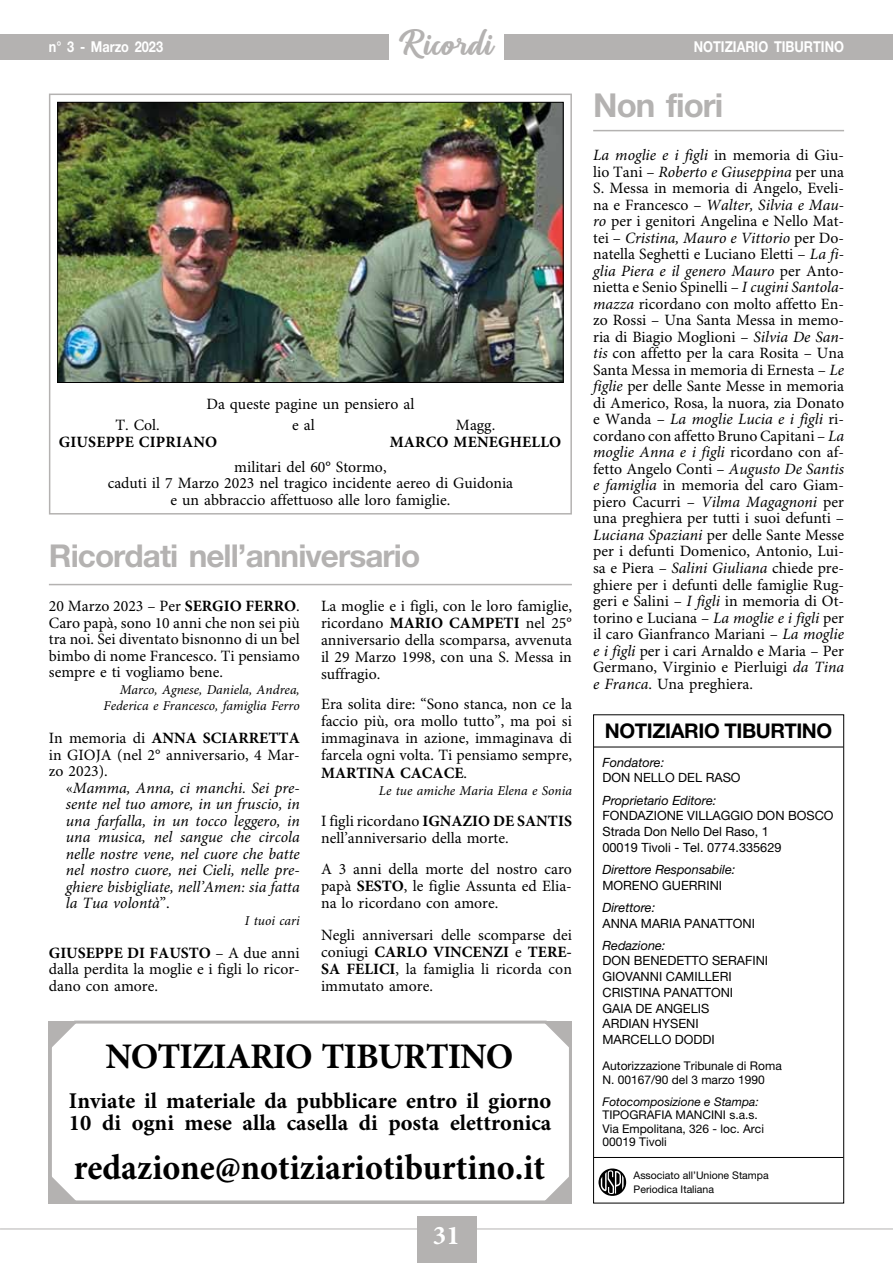
<style>
.page{position:relative;width:893px;height:1263px;background:#fff}
.page>*{position:absolute;margin:0;border:0;box-sizing:border-box;transform-origin:0 0}
.t1{font:700 36px "Minion Pro";color:#000;scale:.95 1}
.t2{font:700 36px "Minion Pro";letter-spacing:-.03em;color:#000}
.t3{font:36px "Richardine";letter-spacing:.01em;color:#b4b2b1}
.t4{font:700 33px "Helvetica Neue LT Std";letter-spacing:-.03em;color:#b4b2b1}
.t5{font:700 31.5px "Helvetica Neue LT Std";letter-spacing:-.03em;color:#b4b2b1}
.t6{font:700 27px "Minion Pro";color:#fff}
.t7{font:700 22.5px/22.5px "Minion Pro";color:#000}
.t8{font:700 20.25px "Helvetica Neue LT Std";letter-spacing:-.02em;color:#000}
.t9{font:15.75px/16.5px "Minion Pro";color:#000;text-align:justify}
.t10{font:italic 15.75px/16.5px "Minion Pro";color:#000;text-align:justify}
.t11{font:700 15.75px "Minion Pro";letter-spacing:.01em;color:#000}
.t12{font:700 15px "Helvetica Neue LT Std";color:#fff;scale:.85 1}
.t13{font:italic 13.5px/16.5px "Minion Pro";color:#000;text-align:right}
.t14{font:12.75px/15.8px "Helvetica Neue LT Std";color:#000}
.t15{font:italic 12.75px "Helvetica Neue LT Std";color:#000}
.t16{font:12px/13.5px "Helvetica Neue LT Std";color:#000}
.t17{font:italic 12px "Helvetica Neue LT Std";color:#000}
.t18{font:10.5px/13.5px "Helvetica Neue LT Std";color:#000}
.s1{font-weight:700}
.s2{font-style:normal}
.s3{font-style:italic}
</style>
<div class="page">
<hr style="left:0;top:1228px;width:893px;height:1px;background:#b4b2b1">
<div style="left:0;top:34px;width:893px;height:26px;background:#b4b2b1"></div>
<div style="left:417px;top:1216px;width:59px;height:47px;background:#b4b2b1"></div>
<div style="left:389px;top:0;width:115px;height:68px;background:#fff"></div>
<hr style="left:594px;top:747px;width:249px;height:1px;background:#000">
<hr style="left:594px;top:1157px;width:249px;height:1px;background:#000">
<div style="left:593px;top:714px;width:251px;height:489px;border:1px solid #000"></div>
<svg style="left:598px;top:1168px;width:28px;height:28px"></svg>
<hr style="left:593px;top:130px;width:251px;height:1px;background:#b4b2b1">
<hr style="left:49px;top:584px;width:523px;height:1px;background:#b4b2b1">
<svg style="left:48px;top:1020px;width:524px;height:184px"></svg>
<div style="left:49px;top:94px;width:523px;height:420px;border:2px solid #b4b2b1"></div>
<img style="left:59px;top:104px;width:502px;height:277px">
<div style="left:57px;top:102px;width:506px;height:281px;border:1px solid #000"></div>
<h1 class="t3" style="left:399px;top:22px;width:96px">Ricordi</h1>
<p class="t12" style="left:49px;top:38px;width:136px">n° 3 - Marzo 2023</p>
<p class="t12" style="left:694px;top:38px;width:178px">NOTIZIARIO TIBURTINO</p>
<p class="t9" style="left:206px;top:397px;width:209px">Da queste pagine un pensiero al</p>
<p class="t9" style="left:115px;top:417px;width:46px">T. Col.</p>
<p class="t9" style="left:292px;top:417px;width:24px">e al</p>
<p class="t9" style="left:456px;top:417px;width:41px">Magg.</p>
<p class="t11" style="left:59px;top:432px;width:160px">GIUSEPPE CIPRIANO</p>
<p class="t11" style="left:390px;top:432px;width:173px">MARCO MENEGHELLO</p>
<p class="t9" style="left:108px;top:459px;width:407px;text-align:center">militari del 60° Stormo,<br>caduti il 7 Marzo 2023 nel tragico incidente aereo di Guidonia e un abbraccio affettuoso alle loro famiglie.</p>
<h3 class="t5" style="left:49px;top:536px;width:373px">Ricordati nell’anniversario</h3>
<p class="t9" style="left:49px;top:598px;width:252px">20 Marzo 2023 – Per <span class="s1">SERGIO FERRO</span>.<br>Caro papà, sono 10 anni che non sei più tra noi. Sei diventato bisnonno di un bel bimbo di nome Francesco. Ti pensiamo sempre e ti vogliamo bene.</p>
<p class="t13" style="left:104px;top:682px;width:198px">Marco, Agnese, Daniela, Andrea,<br>Federica e Francesco, famiglia Ferro</p>
<p class="t9" style="left:49px;top:730px;width:252px">In memoria di <span class="s1">ANNA SCIARRETTA </span>in GIOJA (nel 2° anniversario, 4 Mar&shy;zo 2023).</p>
<p class="t10" style="left:66px;top:780px;width:235px"><span class="s2">«</span>Mamma, Anna, ci manchi. Sei pre&shy;sente nel tuo amore, in un fruscio, in una farfalla, in un tocco leggero, in una musica, nel sangue che circola nelle nostre vene, nel cuore che batte nel nostro cuore, nei Cieli, nelle pre&shy;ghiere bisbigliate, nell’Amen: sia fatta la Tua volontà<span class="s2">”.</span></p>
<p class="t13" style="left:245px;top:913px;width:56px">I tuoi cari</p>
<p class="t9" style="left:49px;top:945px;width:252px"><span class="s1">GIUSEPPE DI FAUSTO</span> – A due anni dalla perdita la moglie e i figli lo ricor&shy;dano con amore.</p>
<p class="t9" style="left:321px;top:598px;width:252px;line-height:17.1px">La moglie e i figli, con le loro famiglie, ricordano <span class="s1">MARIO CAMPETI</span> nel 25° anniversario della scomparsa, avvenuta il 29 Marzo 1998, con una S. Messa in suffragio.</p>
<p class="t9" style="left:321px;top:696px;width:252px;line-height:17.1px">Era solita dire: “Sono stanca, non ce la faccio più, ora mollo tutto”, ma poi si immaginava in azione, immaginava di farcela ogni volta. Ti pensiamo sempre, <span class="s1">MARTINA CACACE</span>.</p>
<p class="t13" style="left:379px;top:783px;width:195px">Le tue amiche Maria Elena e Sonia</p>
<p class="t9" style="left:321px;top:813px;width:252px;line-height:17.1px">I figli ricordano <span class="s1">IGNAZIO DE SANTIS </span>nell’anniversario della morte.</p>
<p class="t9" style="left:321px;top:861px;width:252px;line-height:17.1px">A 3 anni della morte del nostro caro papà <span class="s1">SESTO</span>, le figlie Assunta ed Elia&shy;na lo ricordano con amore.</p>
<p class="t9" style="left:321px;top:927px;width:252px;line-height:17.1px">Negli anniversari delle scomparse dei coniugi <span class="s1">CARLO VINCENZI</span> e <span class="s1">TERE-SA FELICI</span>, la famiglia li ricorda con immutato amore.</p>
<h1 class="t2" style="left:105px;top:1035px;width:410px">NOTIZIARIO TIBURTINO</h1>
<h3 class="t7" style="left:69px;top:1090px;width:484px">Inviate il materiale da pubblicare entro il giorno<br>10 di ogni mese alla casella di posta elettronica</h3>
<h1 class="t1" style="left:74px;top:1146px;width:498px">redazione@notiziariotiburtino.it</h1>
<h3 class="t6" style="left:433px;top:1219px;width:28px">31</h3>
<h2 class="t4" style="left:593px;top:85px;width:132px">Non fiori</h2>
<p class="t9" style="left:593px;top:148px;width:252px"><span class="s3">La moglie e i figli</span> in memoria di Giu&shy;lio Tani – <span class="s3">Roberto e Giuseppina</span> per una S. Messa in memoria di Angelo, Eveli&shy;na e Francesco – <span class="s3">Walter, Silvia e Mau&shy;ro</span> per i genitori Angelina e Nello Mat&shy;tei – <span class="s3">Cristina, Mauro e Vittorio</span> per Do&shy;natella Seghetti e Luciano Eletti – <span class="s3">La fi&shy;glia Piera e il genero Mauro</span> per Anto&shy;nietta e Senio Spinelli – <span class="s3">I cugini Santola&shy;mazza</span> ricordano con molto affetto En&shy;zo Rossi – Una Santa Messa in memo&shy;ria di Biagio Moglioni – <span class="s3">Silvia De San&shy;tis</span> con affetto per la cara Rosita – Una Santa Messa in memoria di Ernesta – <span class="s3">Le figlie</span> per delle Sante Messe in memoria di Americo, Rosa, la nuora, zia Donato e Wanda – <span class="s3">La moglie Lucia e i figli</span> ri&shy;cordano con affetto Bruno Capitani – <span class="s3">La moglie Anna e i figli</span> ricordano con af&shy;fetto Angelo Conti – <span class="s3">Augusto De Santis e famiglia</span> in memoria del caro Giam&shy;piero Cacurri – <span class="s3">Vilma Magagnoni</span> per una preghiera per tutti i suoi defunti – <span class="s3">Luciana Spaziani</span> per delle Sante Messe per i defunti Domenico, Antonio, Lui&shy;sa e Piera – <span class="s3">Salini Giuliana</span> chiede pre&shy;ghiere per i defunti delle famiglie Rug&shy;geri e Salini – <span class="s3">I figli</span> in memoria di Ot&shy;torino e Luciana – <span class="s3">La moglie e i figli</span> per il caro Gianfranco Mariani – <span class="s3">La moglie e i figli</span> per i cari Arnaldo e Maria – Per Germano, Virginio e Pierluigi <span class="s3">da Tina e Franca</span>. Una preghiera.</p>
<p class="t8" style="left:605px;top:718px;width:229px">NOTIZIARIO TIBURTINO</p>
<p class="t15" style="left:602px;top:754px;width:63px">Fondatore:</p>
<p class="t14" style="left:602px;top:770px;width:140px">DON NELLO DEL RASO</p>
<p class="t15" style="left:602px;top:792px;width:116px">Proprietario Editore:</p>
<p class="t14" style="left:602px;top:808px;width:233px">FONDAZIONE VILLAGGIO DON BOSCO<br>Strada Don Nello Del Raso, 1<br>00019 Tivoli - Tel. 0774.335629</p>
<p class="t15" style="left:602px;top:862px;width:134px">Direttore Responsabile:</p>
<p class="t14" style="left:602px;top:877px;width:121px">MORENO GUERRINI</p>
<p class="t15" style="left:602px;top:899px;width:54px">Direttore:</p>
<p class="t14" style="left:602px;top:915px;width:154px">ANNA MARIA PANATTONI</p>
<p class="t15" style="left:602px;top:937px;width:65px">Redazione:</p>
<p class="t14" style="left:602px;top:953px;width:167px">DON BENEDETTO SERAFINI<br>GIOVANNI CAMILLERI<br>CRISTINA PANATTONI<br>GAIA DE ANGELIS<br>ARDIAN HYSENI<br>MARCELLO DODDI</p>
<p class="t16" style="left:602px;top:1059px;width:181px">Autorizzazione Tribunale di Roma<br>N. 00167/90 del 3 marzo 1990</p>
<p class="t17" style="left:602px;top:1094px;width:158px">Fotocomposizione e Stampa:</p>
<p class="t16" style="left:602px;top:1108px;width:163px">TIPOGRAFIA MANCINI s.a.s.<br>Via Empolitana, 326 - loc. Arci<br>00019 Tivoli</p>
<p class="t18" style="left:634px;top:1168px;width:137px">Associato all’Unione Stampa<br>Periodica Italiana</p>
</div>
